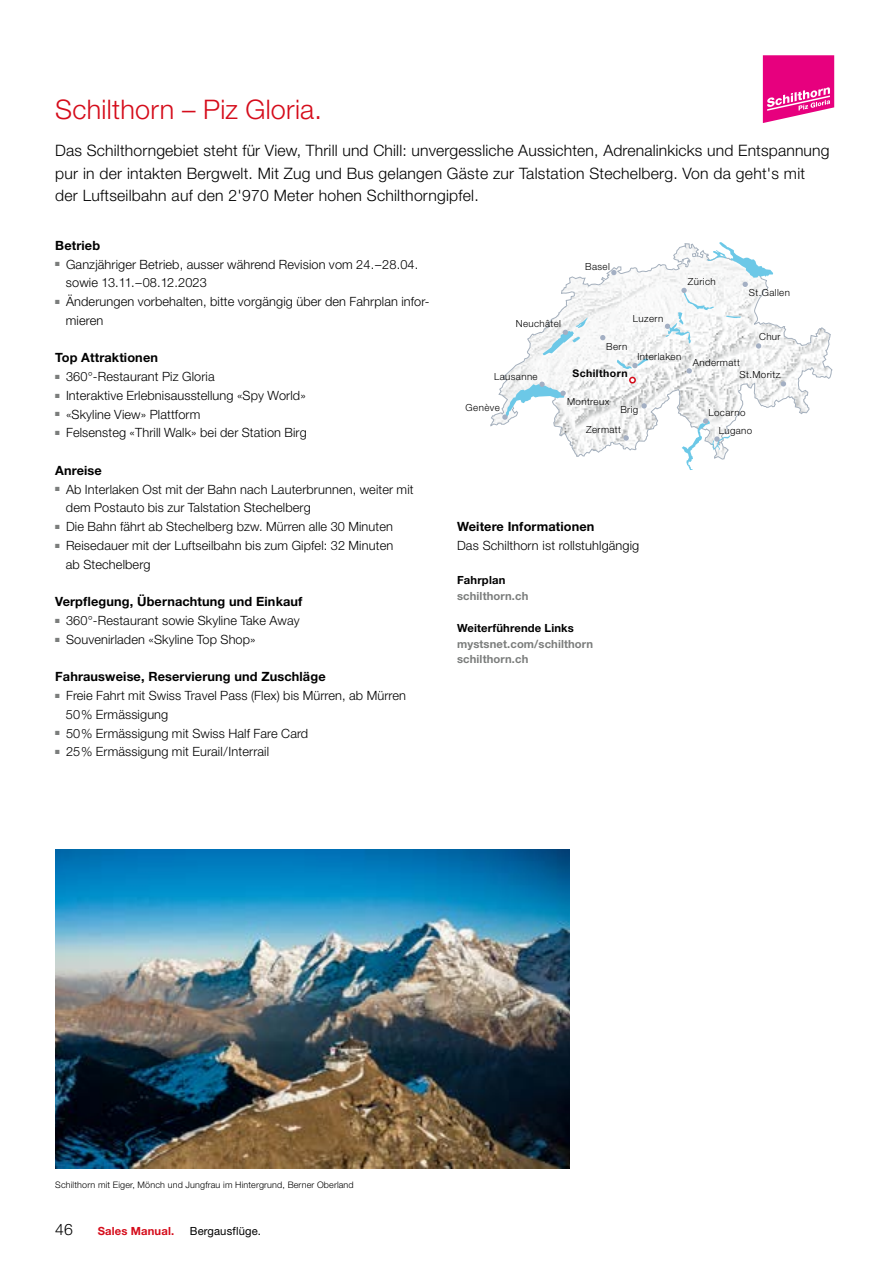
<style>
.page{position:relative;width:893px;height:1263px;background:#fff}
.page>*{position:absolute;margin:0;border:0;box-sizing:border-box;transform-origin:0 0}
.t1{font:300 27px "Helvetica Neue LT Pro";letter-spacing:.01em;color:#d50c1b}
.t2{font:300 15.75px/22.5px "Helvetica Neue LT Pro";letter-spacing:.015em;color:#000}
.t3{font:300 12.75px/18.8px "Helvetica Neue LT Pro";letter-spacing:.01em;color:#000}
.t4{font:700 12.75px "Helvetica Neue LT Pro";letter-spacing:.01em;color:#000}
.t5{font:700 11.25px/15.8px "Helvetica Neue LT Pro";letter-spacing:.01em;color:#7b7d7c}
.t6{font:700 11.25px "Helvetica Neue LT Pro";letter-spacing:.015em;color:#000}
.t7{font:11.25px "Helvetica Neue LT Pro";letter-spacing:.015em;color:#000}
.t8{font:700 11.25px "Helvetica Neue LT Pro";letter-spacing:.015em;color:#d50c1b}
.t9{font:700 10.5px "Helvetica Neue LT Pro";letter-spacing:.04em;color:#000}
.t10{font:300 9.75px/17.4px "Helvetica Neue LT Pro";letter-spacing:.04em;color:#000}
.t11{font:300 9px "Helvetica Neue LT Pro";letter-spacing:.015em;color:#000}
</style>
<div class="page">
<svg style="left:490px;top:264px;width:342px;height:193px"></svg>
<div style="left:629px;top:377px;width:7px;height:6px;border:2px solid #d50c1b;border-radius:50%"></div>
<svg style="left:623px;top:435px;width:6px;height:6px"></svg>
<svg style="left:781px;top:381px;width:5px;height:5px"></svg>
<svg style="left:543px;top:318px;width:45px;height:37px"></svg>
<svg style="left:682px;top:418px;width:48px;height:52px"></svg>
<svg style="left:617px;top:359px;width:31px;height:10px"></svg>
<svg style="left:502px;top:382px;width:64px;height:38px"></svg>
<svg style="left:665px;top:242px;width:108px;height:107px"></svg>
<svg style="left:641px;top:403px;width:6px;height:6px"></svg>
<svg style="left:600px;top:335px;width:5px;height:5px"></svg>
<svg style="left:611px;top:270px;width:5px;height:5px"></svg>
<svg style="left:686px;top:368px;width:6px;height:6px"></svg>
<img style="left:55px;top:850px;width:515px;height:319px">
<svg style="left:763px;top:55px;width:71px;height:68px"></svg>
<h1 class="t1" style="left:55px;top:93px;width:268px">Schilthorn – Piz Gloria.</h1>
<p class="t2" style="left:55px;top:139px;width:776px">Das Schilthorngebiet steht für View, Thrill und Chill: unvergessliche Aussichten, Adrenalinkicks und Entspannung pur in der intakten Bergwelt. Mit Zug und Bus gelangen Gäste zur Talstation Stechelberg. Von da geht's mit der Luftseilbahn auf den 2'970 Meter hohen Schilthorngipfel.</p>
<p class="t4" style="left:55px;top:237px;width:46px">Betrieb</p>
<p class="t3" style="left:66px;top:254px;width:354px;text-indent:-11px"><sup>■</sup> Ganzjähriger Betrieb, ausser während Revision vom 24.–28.04. sowie 13.11.–08.12.2023</p>
<p class="t3" style="left:66px;top:292px;width:365px;text-indent:-11px"><sup>■</sup> Änderungen vorbehalten, bitte vorgängig über den Fahrplan infor&shy;mieren</p>
<p class="t4" style="left:55px;top:350px;width:104px">Top Attraktionen</p>
<p class="t3" style="left:55px;top:367px;width:161px"><sup>■</sup> 360°-Restaurant Piz Gloria</p>
<p class="t3" style="left:55px;top:386px;width:252px"><sup>■</sup> Interaktive Erlebnisausstellung «Spy World»</p>
<p class="t3" style="left:55px;top:404px;width:147px"><sup>■</sup> «Skyline View» Plattform</p>
<p class="t3" style="left:55px;top:423px;width:253px"><sup>■</sup> Felsensteg «Thrill Walk» bei der Station Birg</p>
<p class="t4" style="left:55px;top:462px;width:48px">Anreise</p>
<p class="t3" style="left:66px;top:479px;width:349px;text-indent:-11px"><sup>■</sup> Ab Interlaken Ost mit der Bahn nach Lauterbrunnen, weiter mit dem Postauto bis zur Talstation Stechelberg</p>
<p class="t3" style="left:55px;top:517px;width:339px"><sup>■</sup> Die Bahn fährt ab Stechelberg bzw. Mürren alle 30 Minuten</p>
<p class="t3" style="left:66px;top:536px;width:329px;text-indent:-11px"><sup>■</sup> Reisedauer mit der Luftseilbahn bis zum Gipfel: 32 Minuten ab Stechelberg</p>
<p class="t4" style="left:55px;top:594px;width:249px">Verpflegung, Übernachtung und Einkauf</p>
<p class="t3" style="left:55px;top:611px;width:246px"><sup>■</sup> 360°-Restaurant sowie Skyline Take Away</p>
<p class="t3" style="left:55px;top:629px;width:202px"><sup>■</sup> Souvenirladen «Skyline Top Shop»</p>
<p class="t4" style="left:55px;top:669px;width:272px">Fahrausweise, Reservierung und Zuschläge</p>
<p class="t3" style="left:66px;top:686px;width:342px;text-indent:-11px"><sup>■</sup> Freie Fahrt mit Swiss Travel Pass (Flex) bis Mürren, ab Mürren<br>50% Ermässigung</p>
<p class="t3" style="left:55px;top:723px;width:255px"><sup>■</sup> 50% Ermässigung mit Swiss Half Fare Card</p>
<p class="t3" style="left:55px;top:742px;width:215px"><sup>■</sup> 25% Ermässigung mit Eurail/Interrail</p>
<p class="t10" style="left:585px;top:257px;width:26px">Basel</p>
<p class="t10" style="left:688px;top:273px;width:29px">Zürich</p>
<p class="t10" style="left:749px;top:283px;width:43px">St.Gallen</p>
<p class="t10" style="left:633px;top:310px;width:32px">Luzern</p>
<p class="t10" style="left:516px;top:315px;width:47px">Neuchâtel</p>
<p class="t10" style="left:759px;top:328px;width:23px">Chur</p>
<p class="t10" style="left:739px;top:366px;width:42px">St.Moritz</p>
<p class="t10" style="left:606px;top:337px;width:23px">Bern</p>
<p class="t10" style="left:637px;top:347px;width:45px">Interlaken</p>
<p class="t10" style="left:693px;top:353px;width:49px">Andermatt</p>
<p class="t9" style="left:572px;top:366px;width:57px">Schilthorn</p>
<p class="t10" style="left:494px;top:367px;width:45px">Lausanne</p>
<p class="t10" style="left:567px;top:392px;width:44px">Montreux</p>
<p class="t10" style="left:466px;top:399px;width:36px">Genève</p>
<p class="t10" style="left:620px;top:401px;width:19px">Brig</p>
<p class="t10" style="left:719px;top:404px;width:35px;text-indent:-10px">Locarno<br>Lugano</p>
<p class="t10" style="left:586px;top:420px;width:37px">Zermatt</p>
<p class="t4" style="left:457px;top:519px;width:139px">Weitere Informationen</p>
<p class="t3" style="left:457px;top:536px;width:184px">Das Schilthorn ist rollstuhlgängig</p>
<p class="t6" style="left:457px;top:573px;width:50px">Fahrplan</p>
<p class="t5" style="left:457px;top:588px;width:73px">schilthorn.ch</p>
<p class="t6" style="left:457px;top:621px;width:118px">Weiterführende Links</p>
<p class="t5" style="left:457px;top:635px;width:138px">mystsnet.com/schilthorn schilthorn.ch</p>
<p class="t11" style="left:55px;top:1179px;width:300px">Schilthorn mit Eiger, Mönch und Jungfrau im Hintergrund, Berner Oberland</p>
<p class="t2" style="left:55px;top:1218px;width:19px">46</p>
<p class="t8" style="left:98px;top:1224px;width:78px">Sales Manual.</p>
<p class="t7" style="left:190px;top:1224px;width:73px">Bergausflüge.</p>
</div>
